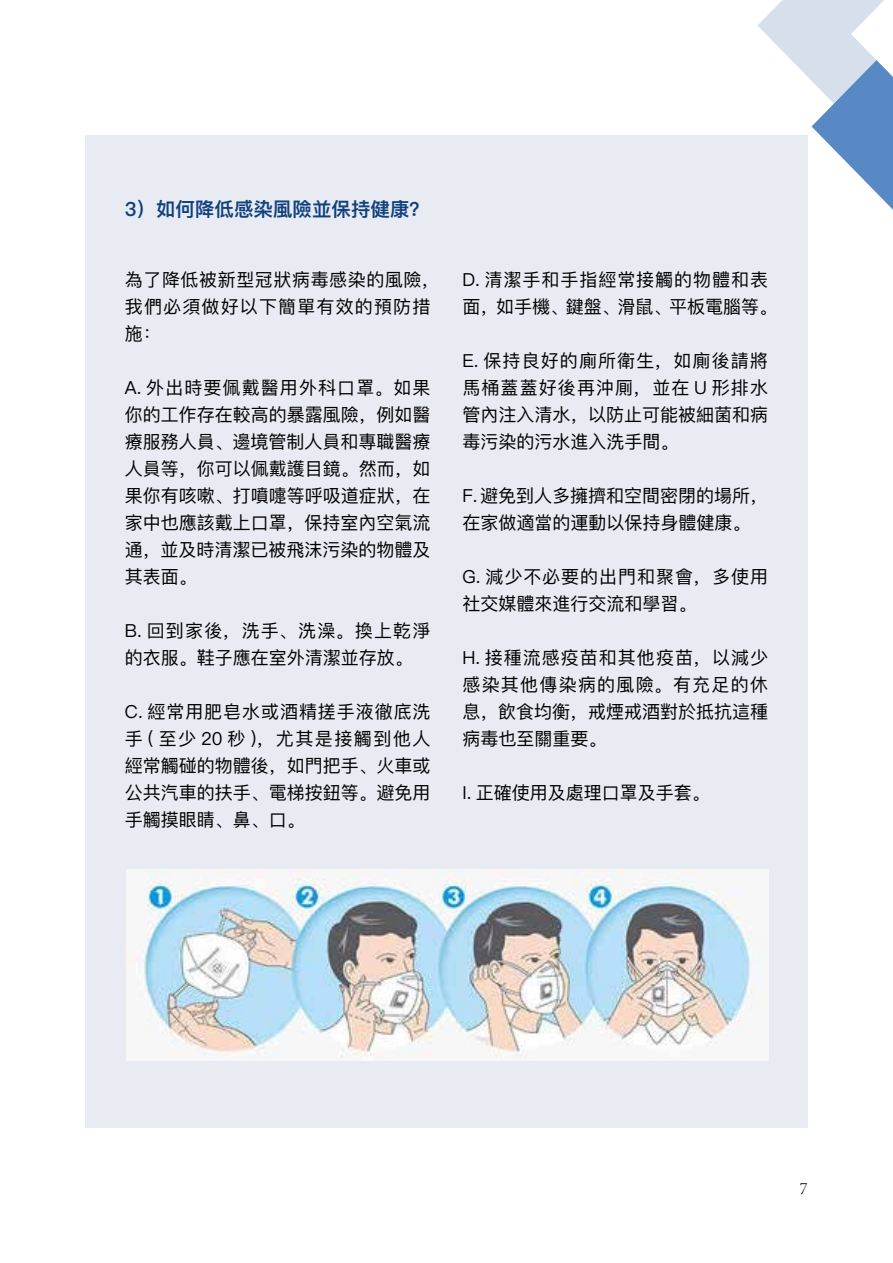
<style>
.page{position:relative;width:893px;height:1263px;background:#fff}
.page>*{position:absolute;margin:0;border:0;box-sizing:border-box;transform-origin:0 0}
.t1{font:600 19.5px "Ping Fang SC";color:#10427f}
.t2{font:18px/27px "Ping Fang SC";color:#000;text-align:justify}
.t3{font:18px/27px "Ping Fang SC";letter-spacing:.055em;color:#000}
.t4{font:18px/27px "Ping Fang SC";letter-spacing:.05em;color:#000}
.t5{font:300 18px "Adobe Song Std";color:#000}
</style>
<div class="page">
<svg style="left:757px;top:0;width:136px;height:210px"></svg>
<div style="left:85px;top:135px;width:723px;height:992px;background:#e9ebf2"></div>
<img style="left:126px;top:870px;width:642px;height:191px">
<p class="t1" style="left:125px;top:197px;width:306px">3）如何降低感染風險並保持健康？</p>
<p class="t4" style="left:125px;top:265px;width:316px">為了降低被新型冠狀病毒感染的風險，我們必須做好以下簡單有效的預防措施：</p>
<p class="t2" style="left:125px;top:373px;width:307px">A. 外出時要佩戴醫用外科口罩。如果你的工作存在較高的暴露風險，例如醫療服務人員、邊境管制人員和專職醫療人員等，你可以佩戴護目鏡。然而，如果你有咳嗽、打噴嚏等呼吸道症狀，在家中也應該戴上口罩，保持室內空氣流通，並及時清潔已被飛沫污染的物體及其表面。</p>
<p class="t2" style="left:125px;top:616px;width:307px">B. 回到家後，洗手、洗澡。換上乾淨的衣服。鞋子應在室外清潔並存放。</p>
<p class="t2" style="left:125px;top:697px;width:307px">C. 經常用肥皂水或酒精搓手液徹底洗手 ( 至少 20 秒 )，尤其是接觸到他人經常觸碰的物體後，如門把手、火車或公共汽車的扶手、電梯按鈕等。避免用手觸摸眼睛、鼻、口。</p>
<p class="t3" style="left:462px;top:265px;width:316px">D. 清潔手和手指經常接觸的物體和表面，如手機、鍵盤、滑鼠、平板電腦等。</p>
<p class="t2" style="left:462px;top:346px;width:307px">E. 保持良好的廁所衛生，如廁後請將馬桶蓋蓋好後再沖厠，並在 U 形排水管內注入清水，以防止可能被細菌和病毒污染的污水進入洗手間。</p>
<p class="t2" style="left:462px;top:481px;width:307px">F.避免到人多擁擠和空間密閉的場所，在家做適當的運動以保持身體健康。</p>
<p class="t3" style="left:462px;top:562px;width:307px">G. 減少不必要的出門和聚會，多使用社交媒體來進行交流和學習。</p>
<p class="t2" style="left:462px;top:643px;width:307px">H. 接種流感疫苗和其他疫苗，以減少感染其他傳染病的風險。有充足的休息，飲食均衡，戒煙戒酒對於抵抗這種病毒也至關重要。</p>
<p class="t2" style="left:462px;top:778px;width:249px">I. 正確使用及處理口罩及手套。</p>
<p class="t5" style="left:800px;top:1177px;width:10px">7</p>
</div>
